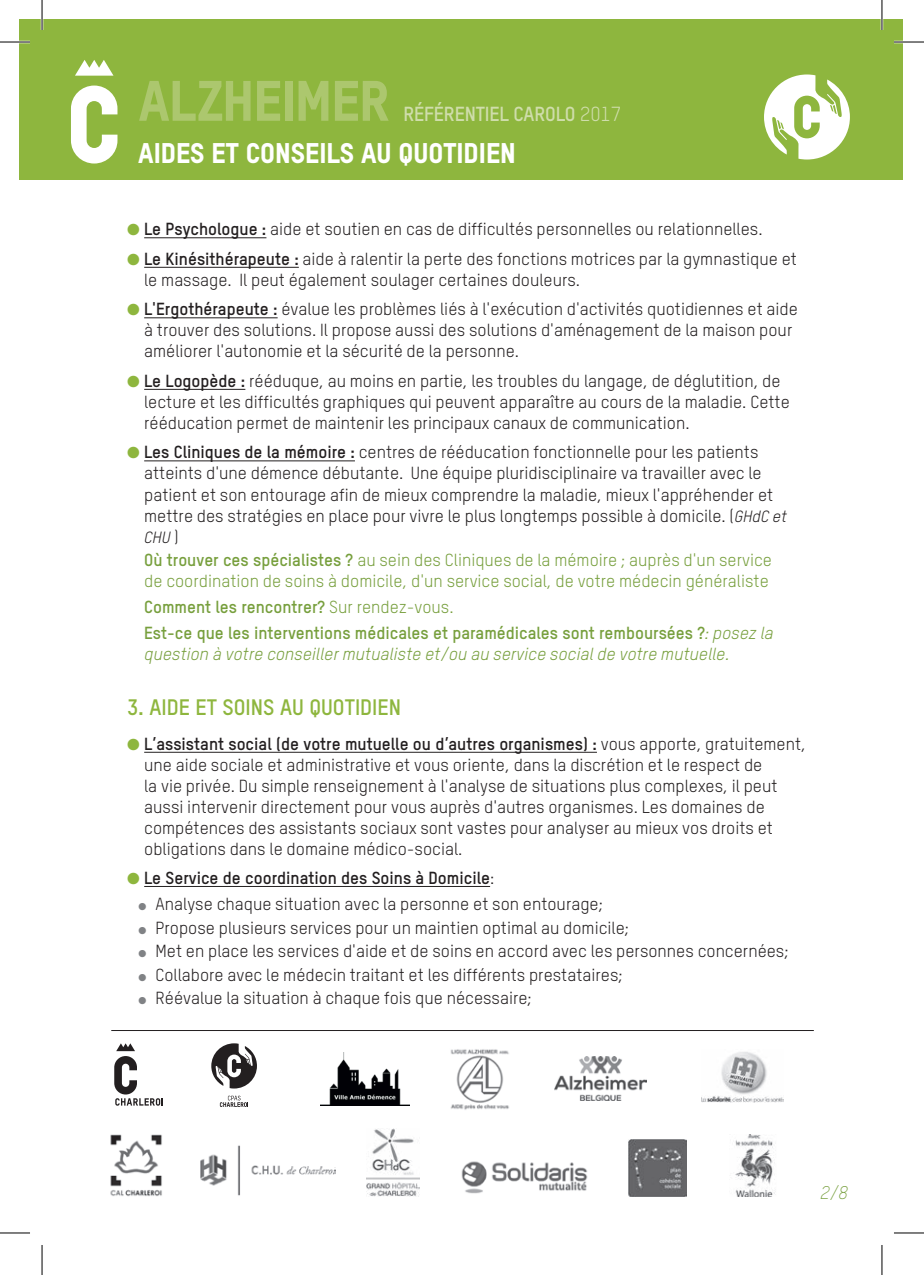
<style>
.page{position:relative;width:924px;height:1275px;background:#fff}
.page>*{position:absolute;margin:0;border:0;box-sizing:border-box;transform-origin:0 0}
.t1{font:800 56px "TSTAR";letter-spacing:-.01em;color:#acc76e}
.t2{font:800 28px "TSTAR";color:#fff}
.t3{font:700 22px "TSTAR";color:#8eb63e}
.t4{font:700 20px "TSTAR";letter-spacing:-.01em;color:#cfddab}
.t5{font:italic 300 18px "TSTAR";color:#779f3d}
.t6{font:17.2px/21px "TSTAR";color:#231f20}
.t7{font:17.2px/20.6px "TSTAR";color:#779f3d}
.t8{font:700 17.2px/26.4px "TSTAR";color:#779f3d}
.t9{font:italic 17.2px "TSTAR";color:#779f3d}
.t10{font:700 17.2px "TSTAR";color:#231f20}
.t11{font:italic 16px "TSTAR";color:#231f20}
.s1{font-weight:400}
.s2{color:#8eb63e}
.s3{font-weight:700}
.s4{font-style:italic;font-size:16px}
.s5{font-style:normal;font-size:17.2px}
.s6{font-weight:400;font-style:italic}
.s7{color:#808285}
</style>
<div class="page">
<div style="left:19px;top:19px;width:883px;height:161px;background:#8eb63e"></div>
<svg style="left:764px;top:74px;width:85px;height:85px"></svg>
<hr style="left:111px;top:1030px;width:702px;height:1px;background:#231f20">
<img style="left:201px;top:1145px;width:134px;height:51px">
<svg style="left:220px;top:1095px;width:28px;height:12px"></svg>
<svg style="left:211px;top:1043px;width:46px;height:45px"></svg>
<img style="left:450px;top:1049px;width:59px;height:61px">
<img style="left:321px;top:1052px;width:88px;height:53px">
<img style="left:554px;top:1056px;width:92px;height:44px">
<img style="left:701px;top:1052px;width:81px;height:50px">
<img style="left:461px;top:1161px;width:127px;height:33px">
<img style="left:110px;top:1134px;width:52px;height:63px">
<img style="left:367px;top:1128px;width:52px;height:68px">
<svg style="left:114px;top:1043px;width:49px;height:62px"></svg>
<img style="left:628px;top:1139px;width:58px;height:57px">
<img style="left:735px;top:1134px;width:40px;height:63px">
<svg style="left:75px;top:60px;width:38px;height:16px"></svg>
<svg style="left:71px;top:86px;width:46px;height:77px"></svg>
<hr style="left:144px;top:237px;width:122px;height:1px;background:#231f20">
<hr style="left:144px;top:267px;width:155px;height:1px;background:#231f20">
<hr style="left:144px;top:317px;width:133px;height:1px;background:#231f20">
<hr style="left:144px;top:389px;width:101px;height:1px;background:#231f20">
<hr style="left:144px;top:460px;width:211px;height:1px;background:#231f20">
<hr style="left:144px;top:752px;width:452px;height:1px;background:#231f20">
<hr style="left:144px;top:886px;width:346px;height:1px;background:#231f20">
<hr style="left:0;top:41px;width:30px;height:2px;background:#fff">
<hr style="left:893px;top:41px;width:30px;height:2px;background:#fff">
<hr style="left:41px;top:0;width:2px;height:30px;background:#fff">
<hr style="left:880px;top:0;width:2px;height:30px;background:#fff">
<hr style="left:0;top:42px;width:30px;height:1px;background:#000">
<hr style="left:893px;top:42px;width:30px;height:1px;background:#000">
<hr style="left:0;top:1232px;width:30px;height:1px;background:#000">
<hr style="left:893px;top:1232px;width:30px;height:1px;background:#000">
<hr style="left:42px;top:0;width:1px;height:30px;background:#000">
<hr style="left:42px;top:1245px;width:1px;height:30px;background:#000">
<hr style="left:881px;top:0;width:1px;height:30px;background:#000">
<hr style="left:881px;top:1245px;width:1px;height:30px;background:#000">
<h1 class="t1" style="left:138px;top:66px;width:252px">ALZHEIMER</h1>
<p class="t4" style="left:403px;top:101px;width:219px">RÉFÉRENTIEL CAROLO <span class="s1">2017</span></p>
<h2 class="t2" style="left:138px;top:136px;width:379px">AIDES ET CONSEILS AU QUOTIDIEN</h2>
<p class="t6" style="left:127px;top:219px;width:636px"><span class="s2">●</span> <span class="s3">Le Psychologue :</span> aide et soutien en cas de difficultés personnelles ou relationnelles.</p>
<p class="t6" style="left:144px;top:248px;width:654px;text-indent:-17px"><span class="s2">●</span> <span class="s3">Le Kinésithérapeute :</span> aide à ralentir la perte des fonctions motrices par la gymnastique et le massage. Il peut également soulager certaines douleurs.</p>
<p class="t6" style="left:144px;top:299px;width:655px;text-indent:-17px"><span class="s2">●</span> <span class="s3">L'Ergothérapeute :</span> évalue les problèmes liés à l'exécution d'activités quotidiennes et aide à trouver des solutions. Il propose aussi des solutions d'aménagement de la maison pour améliorer l'autonomie et la sécurité de la personne.</p>
<p class="t6" style="left:144px;top:370px;width:646px;text-indent:-17px"><span class="s2">●</span> <span class="s3">Le Logopède :</span> rééduque, au moins en partie, les troubles du langage, de déglutition, de lecture et les difficultés graphiques qui peuvent apparaître au cours de la maladie. Cette rééducation permet de maintenir les principaux canaux de communication.</p>
<p class="t6" style="left:144px;top:442px;width:643px;text-indent:-17px"><span class="s2">●</span> <span class="s3">Les Cliniques de la mémoire :</span> centres de rééducation fonctionnelle pour les patients atteints d'une démence débutante. Une équipe pluridisciplinaire va travailler avec le patient et son entourage afin de mieux comprendre la maladie, mieux l'appréhender et mettre des stratégies en place pour vivre le plus longtemps possible à domicile. (<span class="s4">GHdC et</span></p>
<p class="t11" style="left:144px;top:527px;width:36px">CHU <span class="s5">)</span></p>
<p class="t7" style="left:144px;top:549px;width:629px"><span class="s3">Où trouver ces spécialistes ?</span> au sein des Cliniques de la mémoire ; auprès d'un service de coordination de soins à domicile, d'un service social, de votre médecin généraliste</p>
<p class="t8" style="left:144px;top:593px;width:630px">Comment les rencontrer? <span class="s1">Sur rendez-vous.<br></span>Est-ce que les interventions médicales et paramédicales sont remboursées ?<span class="s6">: posez la</span></p>
<p class="t9" style="left:144px;top:643px;width:586px">question à votre conseiller mutualiste et/ou au service social de votre mutuelle.</p>
<p class="t3" style="left:127px;top:693px;width:275px">3. AIDE ET SOINS AU QUOTIDIEN</p>
<p class="t6" style="left:144px;top:733px;width:663px;text-indent:-17px"><span class="s2">●</span> <span class="s3">L’assistant social (de votre mutuelle ou d’autres organismes) :</span> vous apporte, gratuitement, une aide sociale et administrative et vous oriente, dans la discrétion et le respect de<br>la vie privée. Du simple renseignement à l'analyse de situations plus complexes, il peut aussi intervenir directement pour vous auprès d'autres organismes. Les domaines de compétences des assistants sociaux sont vastes pour analyser au mieux vos droits et obligations dans le domaine médico-social.</p>
<p class="t10" style="left:127px;top:867px;width:368px"><span class="s2">●</span> Le Service de coordination des Soins à Domicile<span class="s1">:</span></p>
<p class="t6" style="left:138px;top:893px;width:466px"><span class="s7">●</span> Analyse chaque situation avec la personne et son entourage;</p>
<p class="t6" style="left:138px;top:917px;width:492px"><span class="s7">●</span> Propose plusieurs services pour un maintien optimal au domicile;</p>
<p class="t6" style="left:138px;top:940px;width:651px"><span class="s7">●</span> Met en place les services d'aide et de soins en accord avec les personnes concernées;</p>
<p class="t6" style="left:138px;top:964px;width:485px"><span class="s7">●</span> Collabore avec le médecin traitant et les différents prestataires;</p>
<p class="t6" style="left:138px;top:987px;width:394px"><span class="s7">●</span> Réévalue la situation à chaque fois que nécessaire;</p>
<p class="t5" style="left:820px;top:1181px;width:29px">2/8</p>
</div>
